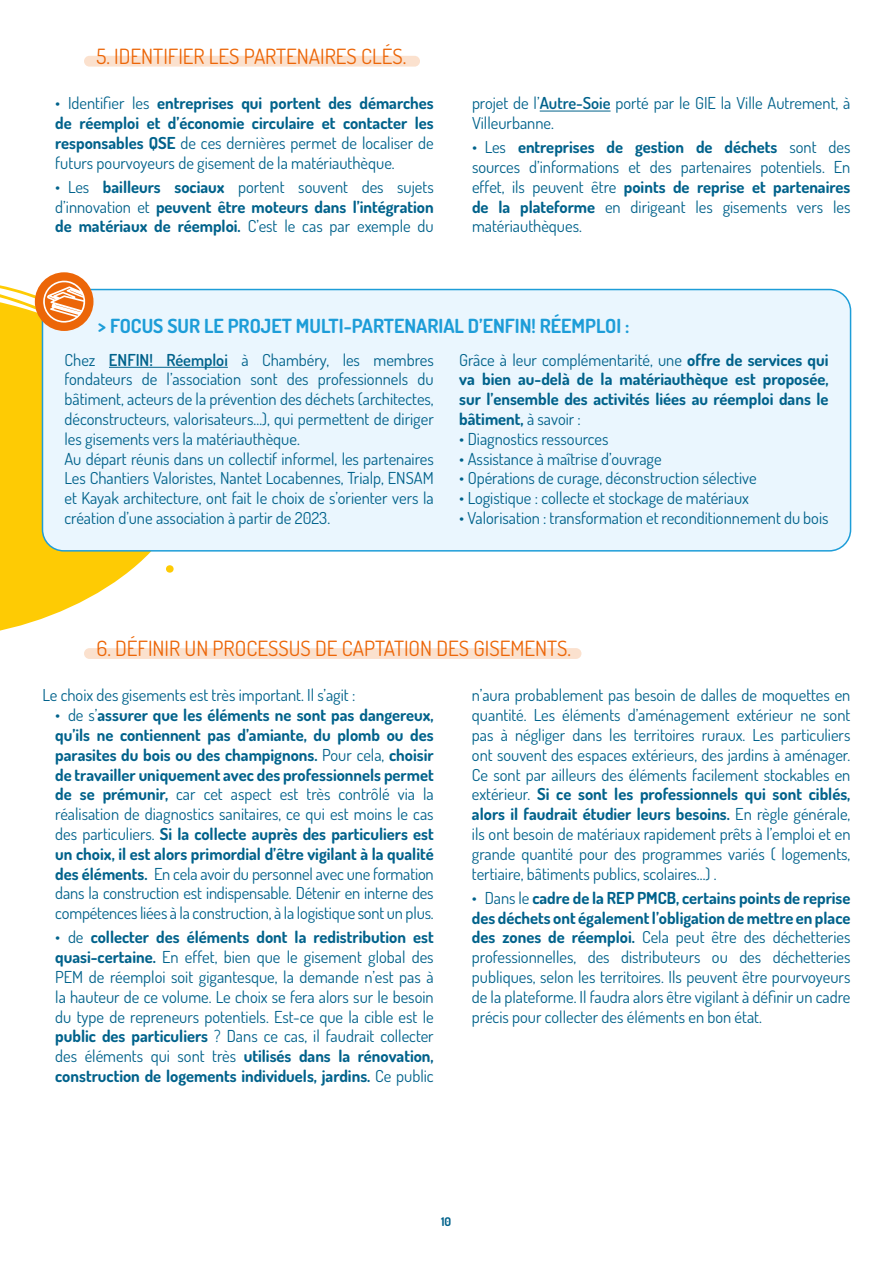
<style>
.page{position:relative;width:893px;height:1263px;background:#fff}
.page>*{position:absolute;margin:0;border:0;box-sizing:border-box;transform-origin:0 0}
.t1{font:21px "Dosis";color:#ec6608}
.t2{font:700 19.5px "Dosis";color:#1d9dd8}
.t3{font:16.5px/19.8px "Dosis";color:#00628b;text-align:justify}
.t4{font:700 16.5px/19.8px "Dosis";color:#00628b;text-align:justify}
.t5{font:700 12px "Dosis";color:#00628b}
.s1{font-weight:400}
.s2{font-weight:600}
.s3{font-weight:700}
</style>
<div class="page">
<svg style="left:0;top:291px;width:151px;height:340px;fill:#fecb04"></svg>
<hr style="left:540px;top:111px;width:71px;height:1px;background:#00628b">
<div style="left:84px;top:56px;width:336px;height:11px;background:#fbe1ce;border-radius:5px"></div>
<div style="left:84px;top:648px;width:497px;height:11px;background:#fbe1ce;border-radius:5px"></div>
<div style="left:42px;top:290px;width:808px;height:261px;background:#eaf6fe;border-radius:21px"></div>
<hr style="left:109px;top:367px;width:119px;height:1px;background:#00628b">
<div style="left:42px;top:289px;width:809px;height:263px;border:2px solid #1d9dd8;border-radius:21px"></div>
<div style="left:35px;top:272px;width:58px;height:59px;background:#ec6608;border-radius:50%"></div>
<svg style="left:43px;top:280px;width:42px;height:43px"></svg>
<svg style="left:166px;top:565px;width:8px;height:8px"></svg>
<p class="t1" style="left:97px;top:42px;width:311px">5. IDENTIFIER LES PARTENAIRES CLÉS.</p>
<p class="t4" style="left:55px;top:92px;width:380px"><span class="s1">• Identifier les</span> entreprises qui portent des démarches de réemploi et d’économie circulaire et contacter les responsables QSE <span class="s1">de ces dernières permet de localiser de futurs pourvoyeurs de gisement de la matériauthèque.</span></p>
<p class="t4" style="left:55px;top:176px;width:380px"><span class="s1">• Les</span> bailleurs sociaux <span class="s1">portent souvent des sujets d’innovation et</span> peuvent être moteurs dans l’intégration de matériaux de réemploi. <span class="s1">C’est le cas par exemple du</span></p>
<p class="t3" style="left:472px;top:93px;width:380px">projet de l’<span class="s2">Autre-Soie</span> porté par le GIE la Ville Autrement, à<br>Villeurbanne.</p>
<p class="t3" style="left:472px;top:136px;width:380px">• Les <span class="s3">entreprises de gestion de déchets</span> sont des sources d’informations et des partenaires potentiels. En effet, ils peuvent être <span class="s3">points de reprise et partenaires de la plateforme</span> en dirigeant les gisements vers les matériauthèques.</p>
<p class="t2" style="left:98px;top:311px;width:533px">&gt; FOCUS SUR LE PROJET MULTI-PARTENARIAL D’ENFIN! RÉEMPLOI :</p>
<p class="t3" style="left:65px;top:349px;width:371px;text-align:left">Chez <span class="s2">ENFIN! Réemploi</span> à Chambéry, les membres fondateurs de l’association sont des professionnels du bâtiment, acteurs de la prévention des déchets (architectes, déconstructeurs, valorisateurs…), qui permettent de diriger les gisements vers la matériauthèque.<br>Au départ réunis dans un collectif informel, les partenaires Les Chantiers Valoristes, Nantet Locabennes, Trialp, ENSAM et Kayak architecture, ont fait le choix de s’orienter vers la création d’une association à partir de 2023.</p>
<p class="t4" style="left:459px;top:349px;width:371px"><span class="s1">Grâce à leur complémentarité, une</span> offre de services qui va bien au-delà de la matériauthèque est proposée, sur l’ensemble des activités liées au réemploi dans le bâtiment, <span class="s1">à savoir :</span></p>
<p class="t3" style="left:459px;top:428px;width:151px">• Diagnostics ressources</p>
<p class="t3" style="left:459px;top:448px;width:204px">• Assistance à maîtrise d’ouvrage</p>
<p class="t3" style="left:459px;top:468px;width:299px">• Opérations de curage, déconstruction sélective</p>
<p class="t3" style="left:459px;top:487px;width:291px">• Logistique : collecte et stockage de matériaux</p>
<p class="t3" style="left:459px;top:507px;width:371px">• Valorisation : transformation et reconditionnement du bois</p>
<p class="t1" style="left:96px;top:634px;width:476px">6. DÉFINIR UN PROCESSUS DE CAPTATION DES GISEMENTS.</p>
<p class="t3" style="left:42px;top:685px;width:314px">Le choix des gisements est très important. Il s’agit :</p>
<p class="t4" style="left:55px;top:704px;width:380px"><span class="s1">• de s’</span>assurer que les éléments ne sont pas dangereux, qu’ils ne contiennent pas d’amiante, du plomb ou des parasites du bois ou des champignons. <span class="s1">Pour cela,</span> choisir de travailler uniquement avec des professionnels permet de se prémunir, <span class="s1">car cet aspect est très contrôlé via la réalisation de diagnostics sanitaires, ce qui est moins le cas des particuliers.</span> Si la collecte auprès des particuliers est un choix, il est alors primordial d’être vigilant à la qualité des éléments. <span class="s1">En cela avoir du personnel avec une formation dans la construction est indispensable. Détenir en interne des compétences liées à la construction, à la logistique sont un plus.</span></p>
<p class="t3" style="left:55px;top:926px;width:380px">• de <span class="s3">collecter des éléments dont la redistribution est quasi-certaine.</span> En effet, bien que le gisement global des PEM de réemploi soit gigantesque, la demande n’est pas à la hauteur de ce volume. Le choix se fera alors sur le besoin du type de repreneurs potentiels. Est-ce que la cible est le <span class="s3">public des particuliers</span> ? Dans ce cas, il faudrait collecter des éléments qui sont très <span class="s3">utilisés dans la rénovation, construction de logements individuels, jardins.</span> Ce public</p>
<p class="t3" style="left:472px;top:685px;width:380px">n’aura probablement pas besoin de dalles de moquettes en quantité. Les éléments d’aménagement extérieur ne sont pas à négliger dans les territoires ruraux. Les particuliers ont souvent des espaces extérieurs, des jardins à aménager.<br>Ce sont par ailleurs des éléments facilement stockables en extérieur. <span class="s3">Si ce sont les professionnels qui sont ciblés, alors il faudrait étudier leurs besoins.</span> En règle générale, ils ont besoin de matériaux rapidement prêts à l’emploi et en grande quantité pour des programmes variés ( logements, tertiaire, bâtiments publics, scolaires…) .</p>
<p class="t3" style="left:472px;top:887px;width:380px">• Dans le <span class="s3">cadre de la REP PMCB, certains points de reprise des déchets ont également l’obligation de mettre en place des zones de réemploi.</span> Cela peut être des déchetteries professionnelles, des distributeurs ou des déchetteries publiques, selon les territoires. Ils peuvent être pourvoyeurs de la plateforme. Il faudra alors être vigilant à définir un cadre précis pour collecter des éléments en bon état.</p>
<p class="t5" style="left:441px;top:1213px;width:12px">10</p>
</div>
